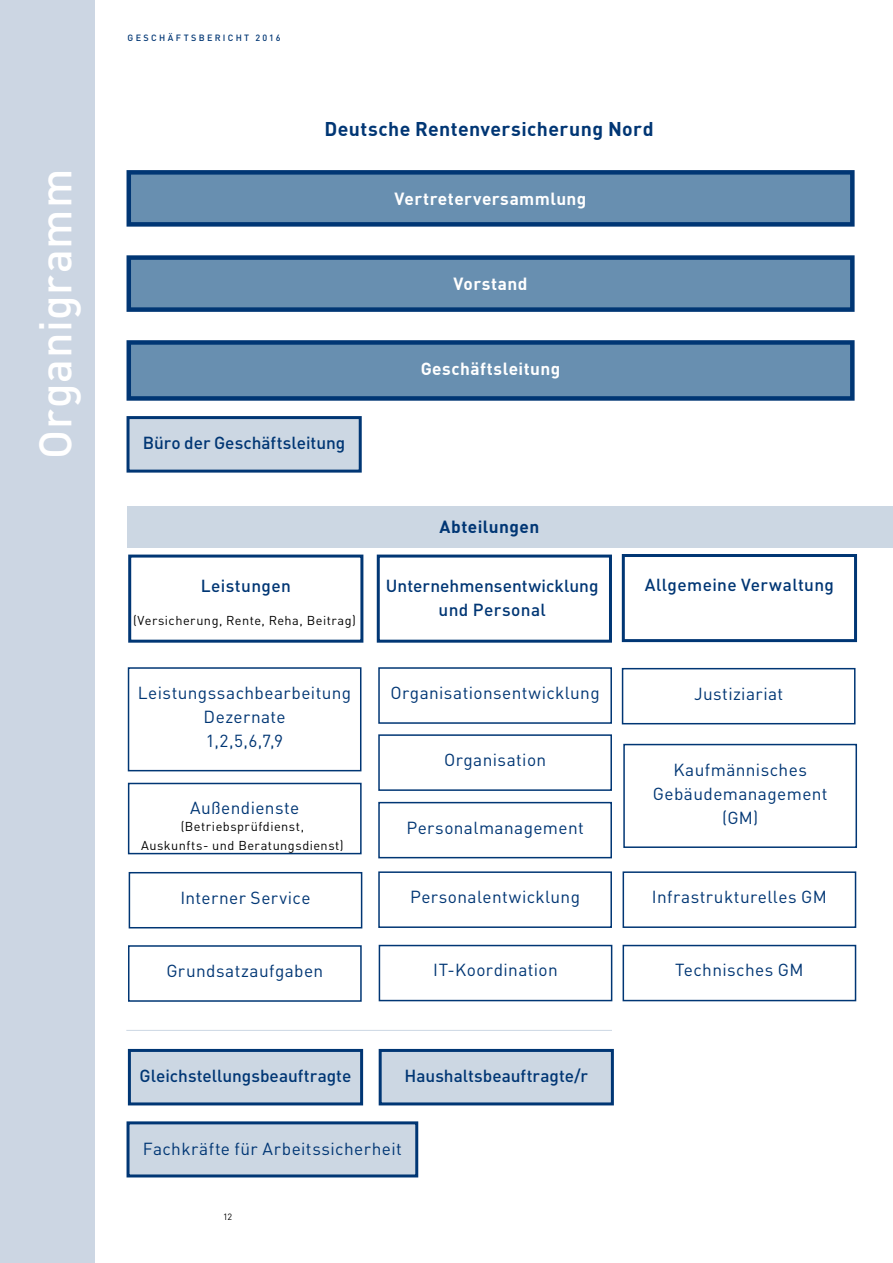
<style>
.page{position:relative;width:893px;height:1263px;background:#fff}
.page>*{position:absolute;margin:0;border:0;box-sizing:border-box;transform-origin:0 0}
.t1{font:500 45px "DIN Pro DR Vp";letter-spacing:.015em;color:#fff}
.t2{font:700 19.5px "DIN";letter-spacing:.02em;color:#003674}
.t3{font:17.25px/24px "DIN Pro DR Vp";letter-spacing:.025em;color:#003674;text-align:center}
.t4{font:500 17.25px "DIN Pro DR Vp";color:#003674}
.t5{font:700 17.25px "DIN";letter-spacing:.025em;color:#fff}
.t6{font:500 17.25px "DIN Pro DR Vp";letter-spacing:.025em;color:#003674}
.t7{font:700 17.25px "DIN";letter-spacing:.025em;color:#003674}
.t8{font:12.75px/19.2px "DIN Pro DR Vp";letter-spacing:.035em;color:#000;text-align:center}
.t9{font:500 9px "DIN Pro DR Vp";letter-spacing:.255em;color:#003674}
.t10{font:9px "DIN Pro DR Vp";color:#000}
</style>
<div class="page">
<div style="left:0;top:0;width:95px;height:1263px;background:#ccd6e3"></div>
<div style="left:129px;top:172px;width:723px;height:52px;background:#688fb0"></div>
<div style="left:127px;top:170px;width:728px;height:57px;border:4px solid #003674"></div>
<div style="left:129px;top:258px;width:723px;height:52px;background:#688fb0"></div>
<div style="left:127px;top:255px;width:728px;height:57px;border:4px solid #003674"></div>
<div style="left:129px;top:342px;width:723px;height:56px;background:#688fb0"></div>
<div style="left:127px;top:340px;width:728px;height:61px;border:4px solid #003674"></div>
<div style="left:128px;top:555px;width:235px;height:88px;border:3px solid #003674"></div>
<div style="left:622px;top:554px;width:235px;height:88px;border:3px solid #003674"></div>
<div style="left:377px;top:555px;width:235px;height:88px;border:3px solid #003674"></div>
<div style="left:128px;top:667px;width:233px;height:104px;border:2px solid #003674"></div>
<div style="left:128px;top:783px;width:234px;height:71px;border:2px solid #003674"></div>
<div style="left:129px;top:872px;width:233px;height:56px;border:2px solid #003674"></div>
<div style="left:128px;top:506px;width:765px;height:42px;background:#ccd7e3"></div>
<div style="left:128px;top:418px;width:232px;height:53px;background:#ccd7e3"></div>
<div style="left:127px;top:416px;width:235px;height:57px;border:3px solid #003674"></div>
<div style="left:129px;top:1050px;width:233px;height:54px;background:#ccd7e3"></div>
<div style="left:128px;top:1049px;width:235px;height:56px;border:3px solid #003674"></div>
<div style="left:378px;top:667px;width:234px;height:57px;border:2px solid #003674"></div>
<div style="left:378px;top:734px;width:234px;height:57px;border:2px solid #003674"></div>
<div style="left:378px;top:802px;width:234px;height:56px;border:2px solid #003674"></div>
<div style="left:378px;top:871px;width:234px;height:57px;border:2px solid #003674"></div>
<div style="left:379px;top:945px;width:233px;height:56px;border:2px solid #003674"></div>
<div style="left:623px;top:744px;width:234px;height:104px;border:2px solid #003674"></div>
<div style="left:623px;top:871px;width:233px;height:57px;border:2px solid #003674"></div>
<div style="left:623px;top:945px;width:233px;height:56px;border:2px solid #003674"></div>
<div style="left:128px;top:1123px;width:289px;height:53px;background:#ccd7e3"></div>
<div style="left:127px;top:1121px;width:291px;height:56px;border:3px solid #003674"></div>
<div style="left:380px;top:1050px;width:232px;height:54px;background:#ccd7e3"></div>
<div style="left:379px;top:1049px;width:235px;height:56px;border:3px solid #003674"></div>
<hr style="left:126px;top:1030px;width:486px;height:1px;background:#ccd7e3">
<div style="left:622px;top:668px;width:233px;height:56px;border:2px solid #003674"></div>
<h1 class="t1" style="left:26px;top:459px;width:291px;rotate:-90deg">Organigramm</h1>
<p class="t9" style="left:128px;top:32px;width:155px">GESCHÄFTSBERICHT 2016</p>
<p class="t2" style="left:324px;top:116px;width:331px">Deutsche Rentenversicherung Nord</p>
<p class="t5" style="left:395px;top:188px;width:193px">Vertreterversammlung</p>
<p class="t5" style="left:454px;top:273px;width:75px">Vorstand</p>
<p class="t5" style="left:421px;top:358px;width:141px">Geschäftsleitung</p>
<p class="t4" style="left:143px;top:432px;width:204px">Büro der Geschäftsleitung</p>
<p class="t7" style="left:440px;top:515px;width:101px">Abteilungen</p>
<p class="t6" style="left:201px;top:575px;width:92px">Leistungen</p>
<p class="t4" style="left:386px;top:575px;width:214px">Unternehmensentwicklung</p>
<p class="t6" style="left:645px;top:574px;width:191px">Allgemeine Verwaltung</p>
<p class="t6" style="left:439px;top:599px;width:109px">und Personal</p>
<p class="t8" style="left:133px;top:611px;width:224px">(Versicherung, Rente, Reha, Beitrag)</p>
<p class="t3" style="left:138px;top:680px;width:215px">Leistungssachbearbeitung<br>Dezernate<br>1,2,5,6,7,9</p>
<p class="t3" style="left:390px;top:680px;width:211px">Organisationsentwicklung</p>
<p class="t3" style="left:444px;top:747px;width:104px">Organisation</p>
<p class="t3" style="left:190px;top:796px;width:111px">Außendienste</p>
<p class="t8" style="left:141px;top:816px;width:204px">(Betriebsprüfdienst,<br>Auskunfts- und Beratungsdienst)</p>
<p class="t3" style="left:406px;top:815px;width:179px">Personalmanagement</p>
<p class="t3" style="left:181px;top:885px;width:131px">Interner Service</p>
<p class="t3" style="left:410px;top:884px;width:171px">Personalentwicklung</p>
<p class="t3" style="left:166px;top:958px;width:158px">Grundsatzaufgaben</p>
<p class="t3" style="left:433px;top:958px;width:126px">IT-Koordination</p>
<p class="t4" style="left:140px;top:1065px;width:213px">Gleichstellungsbeauftragte</p>
<p class="t4" style="left:405px;top:1065px;width:185px">Haushaltsbeauftragte/r</p>
<p class="t3" style="left:143px;top:1136px;width:260px">Fachkräfte für Arbeitssicherheit</p>
<p class="t10" style="left:223px;top:1211px;width:11px">12</p>
<p class="t3" style="left:694px;top:681px;width:91px">Justiziariat</p>
<p class="t3" style="left:653px;top:757px;width:176px">Kaufmännisches<br>Gebäudemanagement (GM)</p>
<p class="t3" style="left:652px;top:884px;width:176px">Infrastrukturelles GM</p>
<p class="t3" style="left:675px;top:958px;width:130px">Technisches GM</p>
</div>
